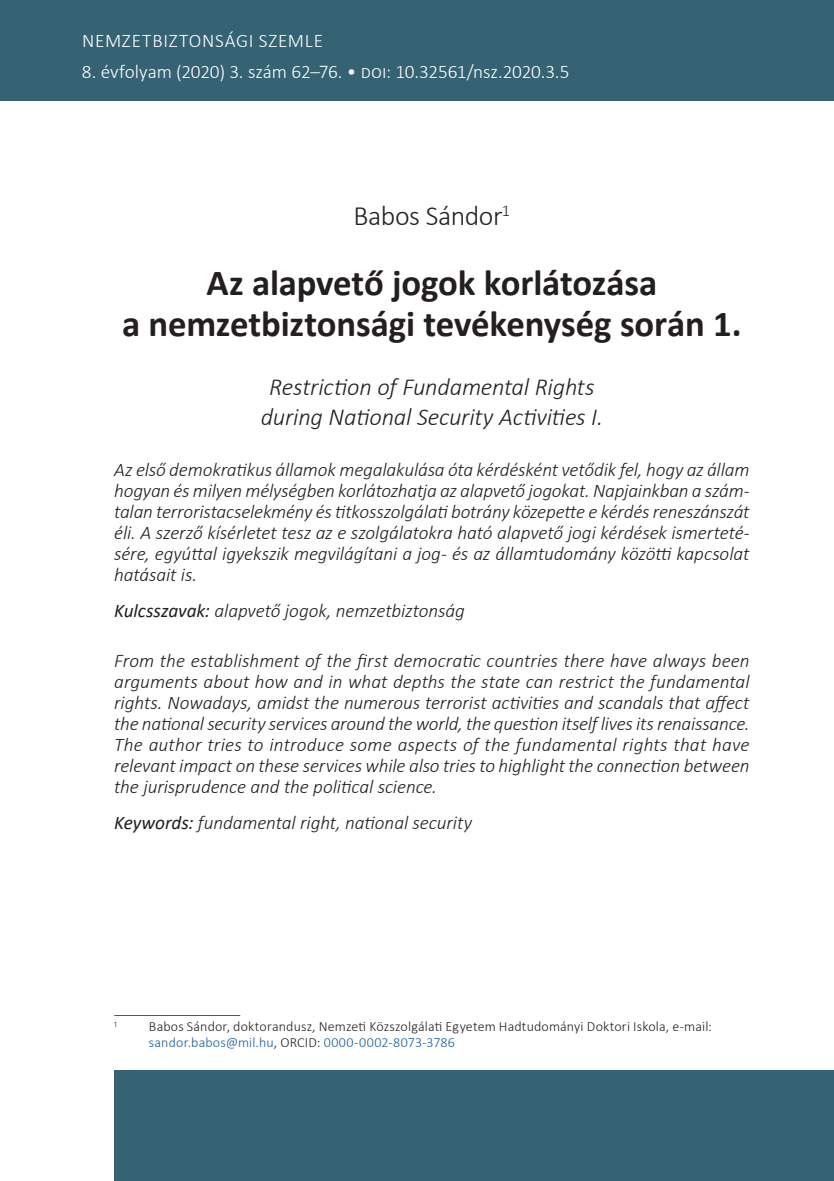
<style>
.page{position:relative;width:834px;height:1181px;background:#fff}
.page>*{position:absolute;margin:0;border:0;box-sizing:border-box;transform-origin:0 0}
.Head{font:700 36.75px/40.2px "Calibri";letter-spacing:-.005em;color:#231f20;text-align:center}
.Author{font:300 28px "Calibri";letter-spacing:-.015em;color:#231f20}
.Head___Sub{font:italic 300 24.5px/29.8px "Calibri";letter-spacing:-.01em;color:#231f20;text-align:center}
.Abstract{font:italic 300 19.25px/21px "Calibri";letter-spacing:-.005em;color:#231f20;text-align:justify}
.Keywords{font:italic 300 19.25px "Calibri";letter-spacing:-.005em;color:#231f20}
.Running_header_right{font:300 19.25px "Calibri";color:#fff}
.Running_header_right-2{font:300 19.25px "Calibri";letter-spacing:.03em;color:#fff}
.Footnote_text{font:300 14px/15.8px "Calibri";letter-spacing:.01em;color:#231f20}
.Footnote_text-2{font:300 8.22px "Calibri";color:#231f20}
.s1{font-weight:400}
.s2{color:#175d9e}
</style>
<div class="page">
<div style="left:114px;top:1070px;width:719px;height:111px;background:#366374"></div>
<hr style="left:833px;top:1070px;width:1px;height:111px;background:#366374">
<div style="left:0;top:0;width:833px;height:101px;background:#366374"></div>
<hr style="left:114px;top:1015px;width:126px;height:1px;background:#366374">
<p class="Running_header_right-2" style="left:82px;top:29px;width:242px">NEMZETBIZTONSÁGI SZEMLE</p>
<p class="Running_header_right" style="left:82px;top:60px;width:489px">8. évfolyam (2020) 3. szám 62–76. • doi: 10.32561/nsz.2020.3.5</p>
<p class="Author" style="left:353px;top:199px;width:158px">Babos Sándor<sup>1</sup></p>
<p class="Head" style="left:122px;top:262px;width:621px">Az alapvető jogok korlátozása<br>a nemzetbiztonsági tevékenység során 1.</p>
<p class="Head___Sub" style="left:261px;top:372px;width:344px">Restriction of Fundamental Rights during National Security Activities I.</p>
<p class="Abstract" style="left:114px;top:458px;width:637px">Az első demokratikus államok megalakulása óta kérdésként vetődik fel, hogy az állam hogyan és milyen mélységben korlátozhatja az alapvető jogokat. Napjainkban a szám&shy;talan terroristacselekmény és titkosszolgálati botrány közepette e kérdés reneszánszát éli. A szerző kísérletet tesz az e szolgálatokra ható alapvető jogi kérdések ismerteté&shy;sére, egyúttal igyekszik megvilágítani a jog- és az államtudomány közötti kapcsolat hatásait is.</p>
<p class="Keywords" style="left:114px;top:598px;width:352px"><span class="s1">Kulcsszavak:</span> alapvető jogok, nemzetbiztonság</p>
<p class="Abstract" style="left:114px;top:650px;width:637px">From the establishment of the first democratic countries there have always been arguments about how and in what depths the state can restrict the fundamental rights. Nowadays, amidst the numerous terrorist activities and scandals that affect the national security services around the world, the question itself lives its renaissance.<br>The author tries to introduce some aspects of the fundamental rights that have relevant impact on these services while also tries to highlight the connection between the jurisprudence and the political science.</p>
<p class="Keywords" style="left:114px;top:811px;width:359px"><span class="s1">Keywords:</span> fundamental right, national security</p>
<p class="Footnote_text-2" style="left:114px;top:1018px;width:4px">1</p>
<p class="Footnote_text" style="left:149px;top:1018px;width:564px">Babos Sándor, doktorandusz, Nemzeti Közszolgálati Egyetem Hadtudományi Doktori Iskola, e-mail: <span class="s2">sandor.babos@mil.hu</span>, ORCID: <span class="s2">0000-0002-8073-3786</span></p>
</div>
